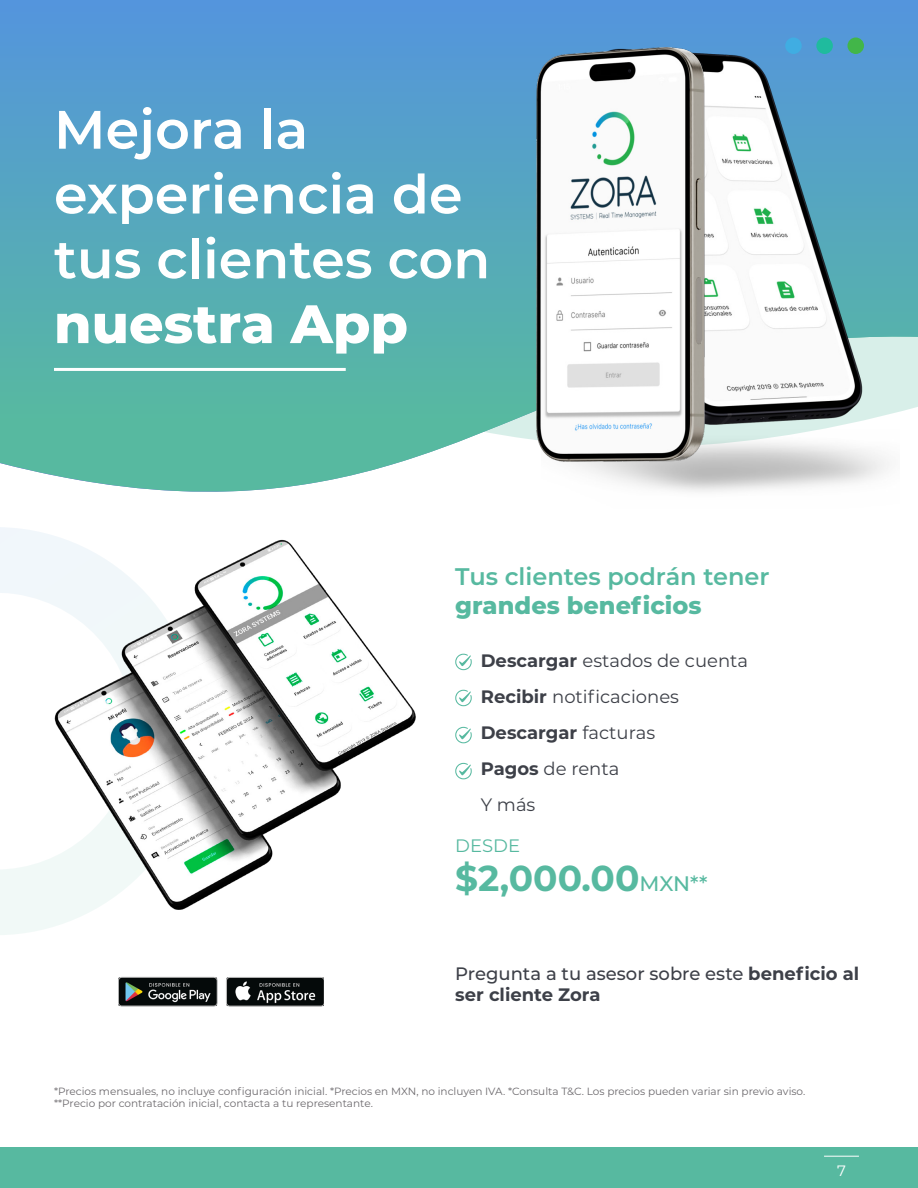
<style>
.page{position:relative;width:918px;height:1188px;background:#fff}
.page>*{position:absolute;margin:0;border:0;box-sizing:border-box;transform-origin:0 0}
.t1{font:600 54px/64.8px "Montserrat";color:#fff}
.t2{font:800 54px "Montserrat";color:#fff}
.t3{font:700 36px "Montserrat";color:#57b9a0}
.t4{font:600 24px "Montserrat";color:#57b9a0}
.t5{font:800 24px "Montserrat";color:#57b9a0}
.t6{font:18px/36px "Montserrat";color:#3d4048}
.t7{font:500 18px/21.6px "Montserrat";color:#3d4048}
.t8{font:18px "Montserrat";color:#57b9a0}
.t9{font:15px "Montserrat";color:#fff}
.t10{font:10.5px/12.6px "Montserrat";color:#6c696d}
.s1{font-weight:700}
.s2{font-weight:500;font-size:21px}
</style>
<div class="page">
<svg style="left:0;top:0;width:918px;height:492px;background:#5dabc0"></svg>
<svg style="left:0;top:527px;width:39px;height:408px"></svg>
<img style="left:542px;top:49px;width:358px;height:443px">
<img style="left:536px;top:48px;width:168px;height:414px">
<img style="left:39px;top:532px;width:377px;height:398px">
<div style="left:785px;top:38px;width:17px;height:16px;background:#40ade2;border-radius:50%"></div>
<div style="left:816px;top:38px;width:17px;height:16px;background:#1fbb9e;border-radius:50%"></div>
<div style="left:848px;top:38px;width:16px;height:16px;background:#42b649;border-radius:50%"></div>
<div style="left:0;top:1148px;width:918px;height:40px;background:#57b9a0"></div>
<hr style="left:824px;top:1156px;width:35px;height:1px;background:#fff">
<img style="left:226px;top:977px;width:98px;height:30px">
<img style="left:118px;top:976px;width:100px;height:31px">
<svg style="left:455px;top:654px;width:17px;height:16px"></svg>
<svg style="left:455px;top:690px;width:17px;height:16px"></svg>
<svg style="left:455px;top:727px;width:17px;height:16px"></svg>
<svg style="left:455px;top:763px;width:17px;height:16px"></svg>
<hr style="left:54px;top:368px;width:292px;height:3px;background:#fff">
<h1 class="t1" style="left:54px;top:95px;width:438px">Mejora la experiencia de tus clientes con</h1>
<h1 class="t2" style="left:54px;top:284px;width:356px">nuestra App</h1>
<h3 class="t4" style="left:455px;top:560px;width:316px">Tus clientes podrán tener</h3>
<h3 class="t5" style="left:455px;top:588px;width:248px">grandes beneficios</h3>
<h3 class="t6" style="left:481px;top:642px;width:269px"><span class="s1">Descargar</span> estados de cuenta<br><span class="s1">Recibir</span> notificaciones<br><span class="s1">Descargar</span> facturas<br><span class="s1">Pagos</span> de renta<br>Y más</h3>
<h3 class="t8" style="left:455px;top:833px;width:66px">DESDE</h3>
<h2 class="t3" style="left:455px;top:852px;width:254px">$2,000.00<span class="s2">MXN**</span></h2>
<h3 class="t7" style="left:455px;top:962px;width:406px">Pregunta a tu asesor sobre este <span class="s1">beneficio al ser cliente Zora</span></h3>
<p class="t10" style="left:54px;top:1084px;width:753px">*Precios mensuales, no incluye configuración inicial. *Precios en MXN, no incluyen IVA. *Consulta T&amp;C. Los precios pueden variar sin previo aviso. **Precio por contratación inicial, contacta a tu representante.</p>
<h3 class="t9" style="left:837px;top:1160px;width:10px">7</h3>
</div>
